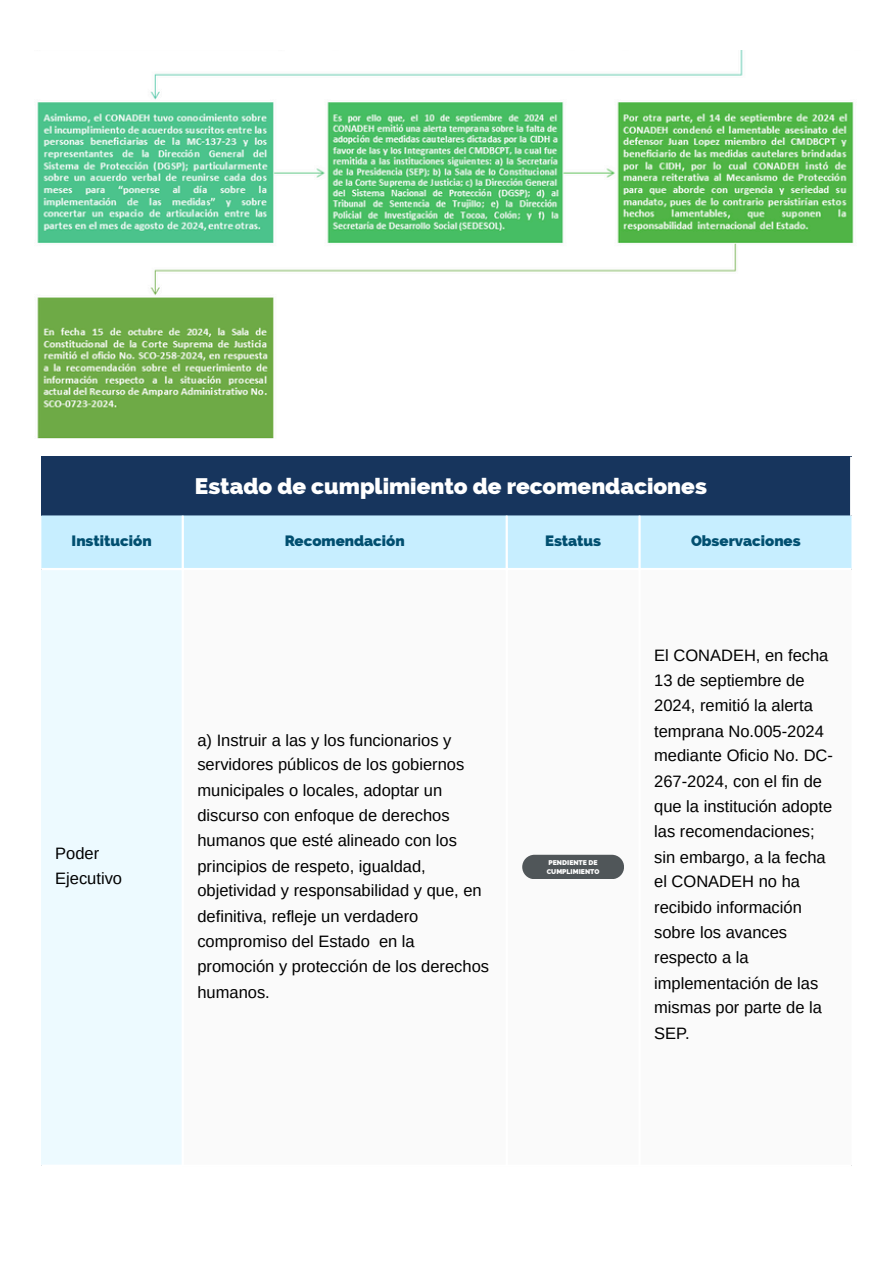
<style>
.page{position:relative;width:894px;height:1263px;background:#fff}
.page>*{position:absolute;margin:0;border:0;box-sizing:border-box;transform-origin:0 0}
.t1{font:800 22.5px "Raleway";color:#fff}
.t2{font:16.5px/25.2px "Arimo";color:#000}
.t3{font:800 15px "Raleway";color:#014f70}
.t4{font:800 6.9px/9.6px "Raleway";color:#fff}
</style>
<div class="page">
<img style="left:37px;top:51px;width:817px;height:387px">
<div style="left:42px;top:457px;width:809px;height:59px;background:#17355d"></div>
<div style="left:42px;top:515px;width:809px;height:53px;background:#c7eeff"></div>
<div style="left:42px;top:569px;width:141px;height:597px;background:#edfaff"></div>
<div style="left:521px;top:851px;width:103px;height:32px;background:linear-gradient(to right,#fbfbfb,#f6f7f7)"></div>
<div style="left:522px;top:855px;width:102px;height:24px;background:#505659;border-radius:12px"></div>
<hr style="left:181px;top:516px;width:3px;height:649px;background:#fff">
<hr style="left:505px;top:516px;width:2px;height:649px;background:#fff">
<hr style="left:638px;top:516px;width:2px;height:649px;background:#fff">
<hr style="left:849px;top:457px;width:3px;height:59px;background:#fff">
<hr style="left:42px;top:568px;width:808px;height:2px;background:#fff">
<hr style="left:42px;top:1165px;width:808px;height:2px;background:#fff">
<p class="t1" style="left:195px;top:473px;width:513px">Estado de cumplimiento de recomendaciones</p>
<p class="t3" style="left:72px;top:532px;width:82px">Institución</p>
<p class="t3" style="left:284px;top:532px;width:121px">Recomendación</p>
<p class="t3" style="left:545px;top:532px;width:58px">Estatus</p>
<p class="t3" style="left:691px;top:532px;width:111px">Observaciones</p>
<p class="t2" style="left:55px;top:841px;width:68px;line-height:24.8px">Poder<br>Ejecutivo</p>
<p class="t2" style="left:197px;top:727px;width:293px">a) Instruir a las y los funcionarios y servidores públicos de los gobiernos municipales o locales, adoptar un discurso con enfoque de derechos humanos que esté alineado con los principios de respeto, igualdad, objetividad y responsabilidad y que, en definitiva, refleje un verdadero compromiso del Estado en la promoción y protección de los derechos humanos.</p>
<p class="t4" style="left:546px;top:857px;width:54px">PENDIENTE DE<br>CUMPLIMIENTO</p>
<p class="t2" style="left:654px;top:643px;width:180px">El CONADEH, en fecha<br>13 de septiembre de<br>2024, remitió la alerta temprana No.005-2024 mediante Oficio No. DC-<br>267-2024, con el fin de que la institución adopte las recomendaciones; sin embargo, a la fecha el CONADEH no ha recibido información sobre los avances respecto a la implementación de las mismas por parte de la<br>SEP.</p>
</div>
